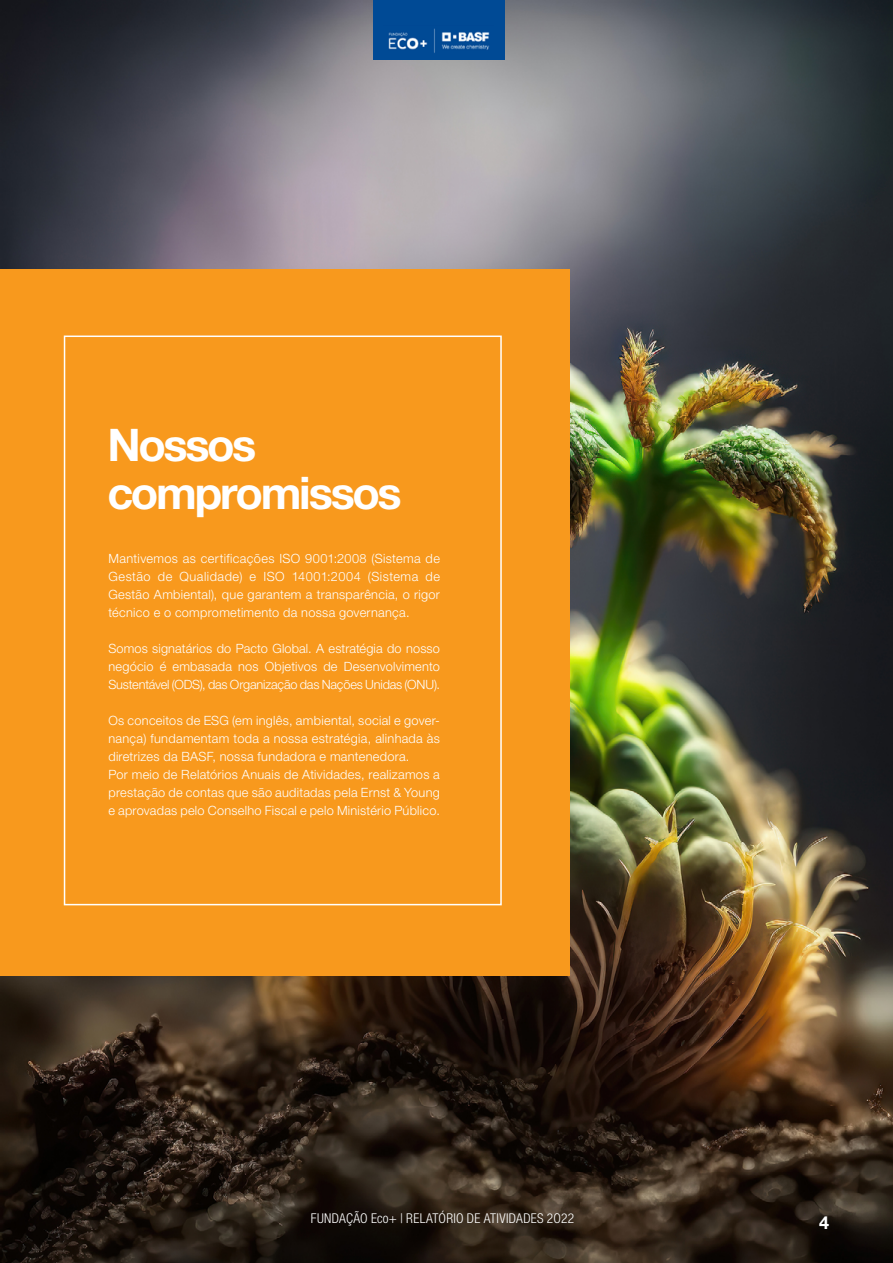
<style>
.page{position:relative;width:893px;height:1263px;background:#fff}
.page>*{position:absolute;margin:0;border:0;box-sizing:border-box;transform-origin:0 0}
.t1{font:700 45px/48.2px "Helvetica Finanz Std";letter-spacing:-.05em;color:#fff}
.t2{font:700 18px "Helvetica Finanz Std";color:#fff}
.t3{font:300 condensed 13.5px "Helvetica Finanz Std";letter-spacing:.02em;color:#fff}
.t4{font:300 12.75px/18px "Helvetica Finanz Std";letter-spacing:.02em;color:#fff;text-align:justify}
</style>
<div class="page">
<img style="left:0;top:0;width:893px;height:1263px">
<div style="left:0;top:270px;width:570px;height:706px;background:#f8991d"></div>
<div style="left:64px;top:335px;width:438px;height:570px;border:2px solid #fff"></div>
<div style="left:373px;top:0;width:131px;height:60px;background:#004a95"></div>
<img style="left:388px;top:28px;width:102px;height:25px">
<h1 class="t1" style="left:107px;top:420px;width:296px">Nossos compromissos</h1>
<p class="t4" style="left:108px;top:549px;width:333px">Mantivemos as certificações ISO 9001:2008 (Sistema de Gestão de Qualidade) e ISO 14001:2004 (Sistema de Gestão Ambiental), que garantem a transparência, o rigor técnico e o comprometimento da nossa governança.</p>
<p class="t4" style="left:108px;top:639px;width:333px">Somos signatários do Pacto Global. A estratégia do nosso negócio é embasada nos Objetivos de Desenvolvimento Sustentável (ODS), das Organização das Nações Unidas (ONU).</p>
<p class="t4" style="left:108px;top:711px;width:333px;text-align:left">Os conceitos de ESG (em inglês, ambiental, social e gover&shy;nança) fundamentam toda a nossa estratégia, alinhada às diretrizes da BASF, nossa fundadora e mantenedora.<br>Por meio de Relatórios Anuais de Atividades, realizamos a prestação de contas que são auditadas pela Ernst &amp; Young e aprovadas pelo Conselho Fiscal e pelo Ministério Público.</p>
<p class="t3" style="left:311px;top:1210px;width:265px">FUNDAÇÃO Eco+ | RELATÓRIO DE ATIVIDADES 2O22</p>
<h2 class="t2" style="left:819px;top:1212px;width:12px">4</h2>
</div>
